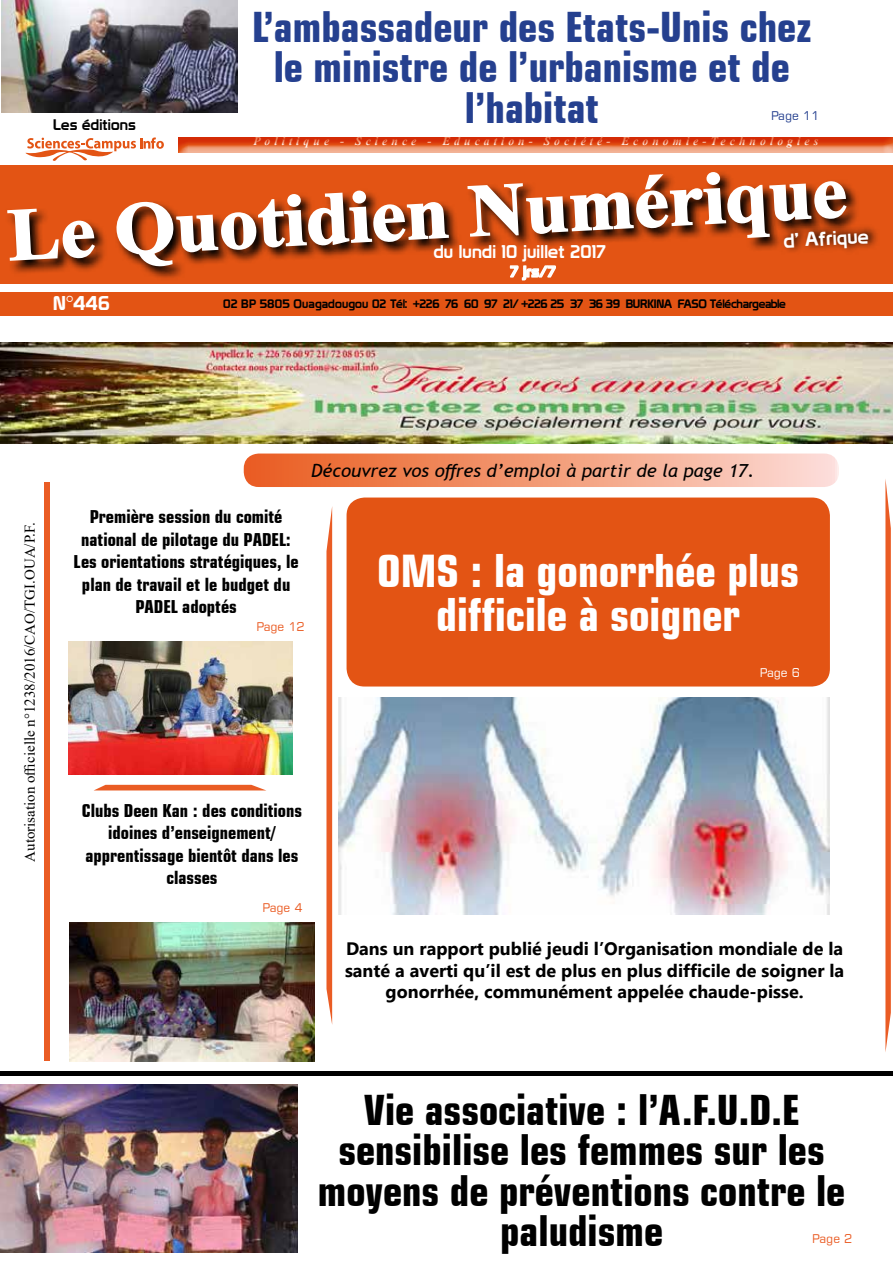
<style>
.page{position:relative;width:893px;height:1263px;background:#fff}
.page>*{position:absolute;margin:0;border:0;box-sizing:border-box;transform-origin:0 0}
.t1{font:700 73.8px "Times New Roman";color:#fff;scale:1.06 1}
.t2{font:700 condensed 45px/43.5px "Square 721 BT";color:#fff;text-align:center}
.t3{font:700 condensed 42px/40.5px "Square 721 BT";color:#000;text-align:center}
.t4{font:700 condensed 42px/40.5px "Square 721 BT";color:#25408f;text-align:center}
.t5{font:19.5px "Prototype";color:#fff}
.t6{font:700 condensed 18px/22.5px "Square 721 BT";color:#000;text-align:center}
.t7{font:700 18px/21.6px "Myanmar Text";color:#000;text-align:center}
.t8{font:italic 18px "Trebuchet MS";color:#000}
.t9{font:18px "Prototype";letter-spacing:.01em;color:#fff}
.t10{font:15px "Times New Roman";color:#000}
.t11{font:15px "Prototype";letter-spacing:.01em;color:#000}
.t12{font:15px "Prototype";color:#fff}
.t13{font:12px "Prototype";letter-spacing:-.03em;color:#000}
.t14{font:12px "Square 721 BT";color:#ea5c24}
.t15{font:12px "Square 721 BT";color:#25408f}
.t16{font:12px "Square 721 BT";color:#fff}
.t17{font:italic 700 11.85px "Times New Roman";letter-spacing:.34em;color:#fff}
</style>
<div class="page">
<div style="left:1px;top:165px;width:892px;height:119px;background:#e35414"></div>
<div style="left:347px;top:497px;width:483px;height:189px;background:#e35414;border-radius:18px"></div>
<div style="left:178px;top:132px;width:715px;height:21px;background:#ea5c24;opacity:.75"></div>
<div style="left:45px;top:483px;width:5px;height:578px;background:#ea5c24"></div>
<svg style="left:885px;top:479px;width:6px;height:573px;background:#ed7749"></svg>
<svg style="left:326px;top:508px;width:6px;height:516px;background:#ed7445"></svg>
<svg style="left:95px;top:785px;width:170px;height:5px"></svg>
<svg style="left:244px;top:453px;width:595px;height:34px;background:#f39e7c"></svg>
<img style="left:339px;top:698px;width:491px;height:217px">
<img style="left:0;top:343px;width:893px;height:100px">
<svg style="left:860px;top:227px;width:17px;height:21px"></svg>
<svg style="left:96px;top:185px;width:764px;height:82px"></svg>
<svg style="left:7px;top:208px;width:89px;height:65px"></svg>
<svg style="left:116px;top:189px;width:334px;height:89px"></svg>
<svg style="left:466px;top:172px;width:382px;height:109px"></svg>
<div style="left:0;top:292px;width:893px;height:23px;background:#e35414"></div>
<svg style="left:25px;top:137px;width:139px;height:24px"></svg>
<img style="left:1px;top:0;width:237px;height:112px">
<div style="left:0;top:1071px;width:893px;height:5px;background:#000"></div>
<img style="left:0;top:1084px;width:298px;height:168px">
<img style="left:70px;top:922px;width:244px;height:139px">
<img style="left:68px;top:641px;width:224px;height:134px">
<p class="t11" style="left:53px;top:115px;width:84px">Les éditions</p>
<h3 class="t4" style="left:252px;top:6px;width:561px">L’ambassadeur des Etats-Unis chez le ministre de l’urbanisme et de l’habitat</h3>
<p class="t15" style="left:771px;top:108px;width:50px">Page 11</p>
<p class="t17" style="left:253px;top:133px;width:566px">Politique - Science - Education- Société- Economie-Technologies</p>
<h1 class="t1" style="left:5px;top:182px;width:794px;rotate:-3deg">Le Quotidien Numérique</h1>
<p class="t5" style="left:783px;top:229px;width:87px;rotate:-3deg">d’ Afrique</p>
<p class="t9" style="left:434px;top:241px;width:174px">du lundi 10 juillet 2017</p>
<p class="t12" style="left:510px;top:263px;width:47px">7 jrs/7</p>
<p class="t5" style="left:53px;top:292px;width:58px">N°446</p>
<p class="t13" style="left:223px;top:297px;width:564px">02 BP 5805 Ouagadougou 02 Tél: +226 76 60 97 21/ +226 25 37 36 39 BURKINA FASO Téléchargeable</p>
<p class="t10" style="left:19px;top:862px;width:341px;rotate:-90deg">Autorisation officielle n°1238/2016/CAO/TGI.OUA/P.F.</p>
<p class="t8" style="left:311px;top:460px;width:445px">Découvrez vos offres d’emploi à partir de la page 17.</p>
<p class="t6" style="left:74px;top:505px;width:227px">Première session du comité national de pilotage du PADEL:<br>Les orientations stratégiques, le plan de travail et le budget du<br>PADEL adoptés</p>
<p class="t14" style="left:257px;top:619px;width:50px">Page 12</p>
<h2 class="t2" style="left:377px;top:549px;width:423px">OMS : la gonorrhée plus difficile à soigner</h2>
<p class="t16" style="left:760px;top:665px;width:41px">Page 6</p>
<p class="t6" style="left:82px;top:799px;width:222px">Clubs Deen Kan : des conditions idoines d’enseignement/ apprentissage bientôt dans les classes</p>
<p class="t14" style="left:263px;top:900px;width:41px">Page 4</p>
<p class="t7" style="left:345px;top:938px;width:501px">Dans un rapport publié jeudi l’Organisation mondiale de la santé a averti qu’il est de plus en plus difficile de soigner la gonorrhée, communément appelée chaude-pisse.</p>
<h3 class="t3" style="left:318px;top:1089px;width:529px">Vie associative : l’A.F.U.D.E sensibilise les femmes sur les moyens de préventions contre le paludisme</h3>
<p class="t14" style="left:812px;top:1231px;width:41px">Page 2</p>
</div>
